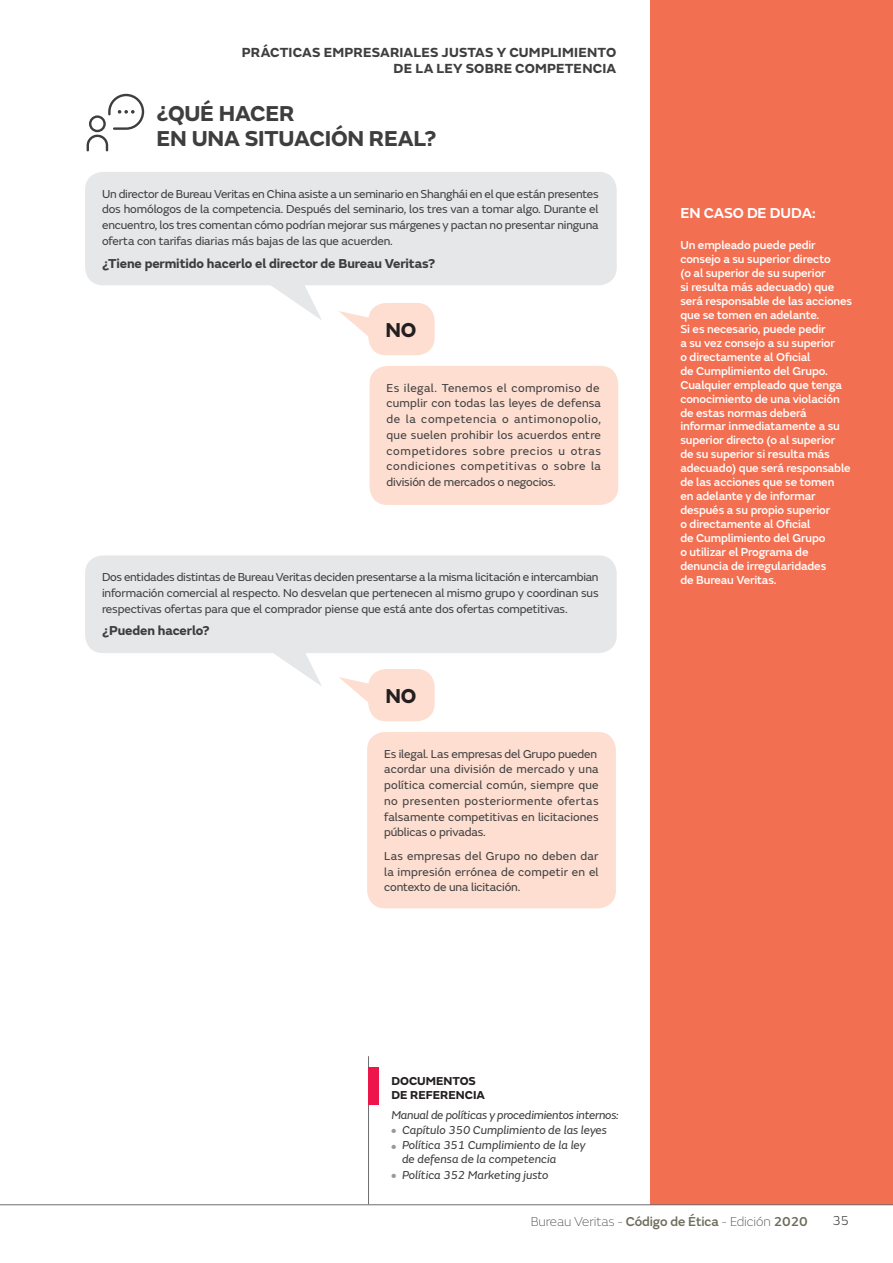
<style>
.page{position:relative;width:893px;height:1263px;background:#fff}
.page>*{position:absolute;margin:0;border:0;box-sizing:border-box;transform-origin:0 0}
.t1{font:700 22.5px/25.5px "FS Emeric";letter-spacing:-.01em;color:#3e3e3f}
.t2{font:700 21px "FS Emeric";color:#231f20}
.t3{font:600 15px "FS Emeric";letter-spacing:-.01em;color:#fff}
.t4{font:700 13.8px/15.3px "FS Emeric";letter-spacing:.01em;color:#3e3e3f;text-align:right}
.t5{font:700 13.5px "FS Emeric";letter-spacing:-.01em;color:#3e3e3f}
.t6{font:100 13.5px "FS Emeric";letter-spacing:-.01em;color:#3e3e3f}
.t7{font:300 13.5px "FS Emeric";color:#3e3e3f}
.t8{font:12px/15.8px "FS Emeric";letter-spacing:.015em;color:#3e3e3f;text-align:justify}
.t9{font:500 12px/14px "FS Emeric";letter-spacing:-.01em;color:#fff}
.t10{font:12px/15.8px "FS Emeric";letter-spacing:.035em;color:#3e3e3f}
.t11{font:italic 12px/14px "FS Emeric";color:#3e3e3f}
.t12{font:italic 12px "FS Emeric";letter-spacing:-.02em;color:#3e3e3f}
.t13{font:700 12px/14px "FS Emeric";color:#231f20}
.s1{color:#959ca1}
.s2{font-weight:500;color:#6d6c5c}
</style>
<div class="page">
<div style="left:651px;top:0;width:242px;height:1204px;background:#f36f51"></div>
<hr style="left:0;top:1204px;width:893px;height:1px;background:#6c6d70">
<svg style="left:270px;top:285px;width:52px;height:35px"></svg>
<svg style="left:273px;top:653px;width:49px;height:33px"></svg>
<div style="left:85px;top:172px;width:532px;height:113px;background:#e6e7e9;border-radius:18px"></div>
<div style="left:85px;top:555px;width:532px;height:98px;background:#e6e7e9;border-radius:18px"></div>
<svg style="left:339px;top:311px;width:32px;height:36px"></svg>
<svg style="left:339px;top:677px;width:32px;height:36px"></svg>
<div style="left:368px;top:303px;width:67px;height:52px;background:#fdded0;border-radius:18px"></div>
<div style="left:368px;top:669px;width:67px;height:52px;background:#fdded0;border-radius:18px"></div>
<svg style="left:87px;top:94px;width:57px;height:57px"></svg>
<hr style="left:368px;top:1056px;width:1px;height:148px;background:#6c6d70">
<div style="left:368px;top:1067px;width:11px;height:37px;background:#ed164c"></div>
<div style="left:369px;top:366px;width:249px;height:139px;background:#fdded0;border-radius:18px"></div>
<div style="left:367px;top:732px;width:249px;height:176px;background:#fdded0;border-radius:18px"></div>
<p class="t4" style="left:242px;top:46px;width:376px">PRÁCTICAS EMPRESARIALES JUSTAS Y CUMPLIMIENTO<br>DE LA LEY SOBRE COMPETENCIA</p>
<h1 class="t1" style="left:157px;top:103px;width:282px">¿QUÉ HACER<br>EN UNA SITUACIÓN REAL?</h1>
<p class="t8" style="left:102px;top:187px;width:498px">Un director de Bureau Veritas en China asiste a un seminario en Shanghái en el que están presentes dos homólogos de la competencia. Después del seminario, los tres van a tomar algo. Durante el encuentro, los tres comentan cómo podrían mejorar sus márgenes y pactan no presentar ninguna oferta con tarifas diarias más bajas de las que acuerden.</p>
<p class="t5" style="left:102px;top:258px;width:335px">¿Tiene permitido hacerlo el director de Bureau Veritas?</p>
<h2 class="t2" style="left:386px;top:322px;width:33px">NO</h2>
<p class="t10" style="left:386px;top:381px;width:216px">Es ilegal. Tenemos el compromiso de cumplir con todas las leyes de defensa de la competencia o antimonopolio, que suelen prohibir los acuerdos entre competidores sobre precios u otras condiciones competitivas o sobre la división de mercados o negocios.</p>
<p class="t8" style="left:102px;top:570px;width:498px">Dos entidades distintas de Bureau Veritas deciden presentarse a la misma licitación e intercambian información comercial al respecto. No desvelan que pertenecen al mismo grupo y coordinan sus respectivas ofertas para que el comprador piense que está ante dos ofertas competitivas.</p>
<p class="t5" style="left:102px;top:626px;width:109px">¿Pueden hacerlo?</p>
<h2 class="t2" style="left:386px;top:688px;width:33px">NO</h2>
<p class="t8" style="left:384px;top:747px;width:216px;text-align:left">Es ilegal. Las empresas del Grupo pueden acordar una división de mercado y una política comercial común, siempre que no presenten posteriormente ofertas falsamente competitivas en licitaciones públicas o privadas.</p>
<p class="t8" style="left:384px;top:849px;width:216px">Las empresas del Grupo no deben dar la impresión errónea de competir en el contexto de una licitación.</p>
<p class="t3" style="left:680px;top:207px;width:137px">EN CASO DE DUDA:</p>
<p class="t9" style="left:680px;top:239px;width:173px">Un empleado puede pedir consejo a su superior directo<br>(o al superior de su superior<br>si resulta más adecuado) que será responsable de las acciones que se tomen en adelante.<br>Si es necesario, puede pedir<br>a su vez consejo a su superior<br>o directamente al Oficial<br>de Cumplimiento del Grupo.<br>Cualquier empleado que tenga conocimiento de una violación de estas normas deberá informar inmediatamente a su superior directo (o al superior<br>de su superior si resulta más adecuado) que será responsable de las acciones que se tomen<br>en adelante y de informar después a su propio superior<br>o directamente al Oficial<br>de Cumplimiento del Grupo<br>o utilizar el Programa de denuncia de irregularidades<br>de Bureau Veritas.</p>
<p class="t13" style="left:391px;top:1075px;width:95px">DOCUMENTOS<br>DE REFERENCIA</p>
<p class="t12" style="left:391px;top:1110px;width:229px">Manual de políticas y procedimientos internos:</p>
<p class="t11" style="left:391px;top:1124px;width:217px"><span class="s1">●</span> Capítulo 350 Cumplimiento de las leyes</p>
<p class="t11" style="left:402px;top:1139px;width:185px;text-indent:-11px"><span class="s1">●</span> Política 351 Cumplimiento de la ley de defensa de la competencia</p>
<p class="t11" style="left:391px;top:1169px;width:159px"><span class="s1">●</span> Política 352 Marketing justo</p>
<p class="t6" style="left:531px;top:1216px;width:279px">Bureau Veritas - <span class="s2">Código de Ética</span> - Edición <span class="s2">2020</span></p>
<p class="t7" style="left:833px;top:1215px;width:18px">35</p>
</div>
